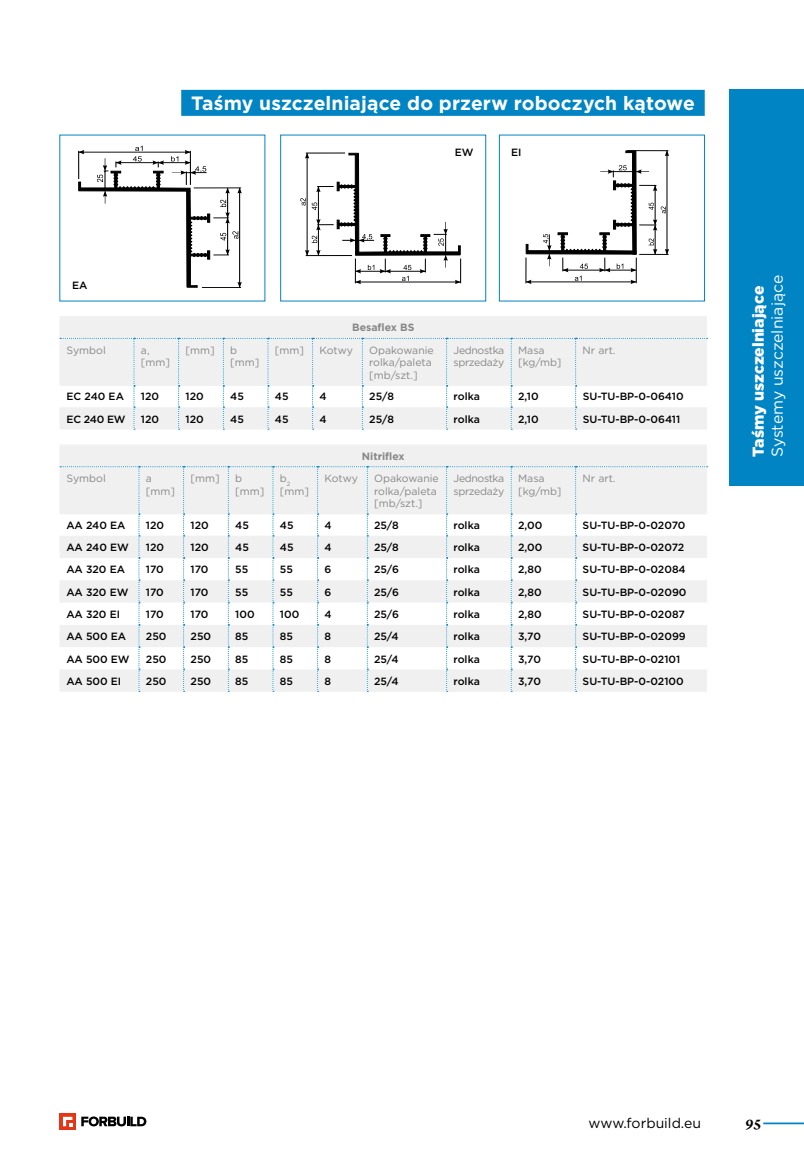
<style>
.page{position:relative;width:804px;height:1166px;background:#fff}
.page>*{position:absolute;margin:0;border:0;box-sizing:border-box;transform-origin:0 0}
.t1{font:700 19.25px "Gotham";letter-spacing:.005em;color:#fff}
.t2{font:15.75px "Gotham";letter-spacing:-.005em;color:#fff}
.t3{font:900 15.75px "Gotham";color:#fff}
.t4{font:italic 700 15.75px "Arno Pro";color:#000}
.t5{font:14px "Gotham";color:#000}
.t6{font:500 10.5px "Gotham";color:#000}
.t7{font:10.5px/12.6px "Gotham";color:#868786}
.t8{font:10.5px/12.6px "Gotham";letter-spacing:-.035em;color:#868786}
.t9{font:700 10.5px "Gotham";color:#868786}
</style>
<div class="page">
<hr style="left:763px;top:1122px;width:41px;height:2px;background:#0084c4">
<svg style="left:60px;top:1113px;width:16px;height:16px"></svg>
<svg style="left:63px;top:1117px;width:9px;height:9px"></svg>
<svg style="left:81px;top:1116px;width:65px;height:10px"></svg>
<div style="left:729px;top:89px;width:75px;height:397px;background:#0084c4"></div>
<div style="left:181px;top:90px;width:523px;height:26px;background:#0084c4"></div>
<svg style="left:78px;top:146px;width:164px;height:142px"></svg>
<svg style="left:300px;top:153px;width:161px;height:131px"></svg>
<svg style="left:525px;top:150px;width:144px;height:134px"></svg>
<div style="left:60px;top:316px;width:647px;height:22px;background:#f0f0f0"></div>
<svg style="left:60px;top:338px;width:647px;height:92px"></svg>
<div style="left:60px;top:445px;width:647px;height:21px;background:#f0f0f0"></div>
<svg style="left:60px;top:466px;width:647px;height:226px"></svg>
<h1 class="t1" style="left:191px;top:90px;width:505px">Taśmy uszczelniające do przerw roboczych kątowe</h1>
<p class="t6" style="left:72px;top:278px;width:17px">EA</p>
<p class="t6" style="left:455px;top:145px;width:20px">EW</p>
<p class="t6" style="left:511px;top:145px;width:12px">EI</p>
<p class="t9" style="left:352px;top:321px;width:64px">Besaflex BS</p>
<p class="t7" style="left:66px;top:343px;width:41px">Symbol</p>
<p class="t7" style="left:141px;top:343px;width:31px">a, [mm]</p>
<p class="t7" style="left:186px;top:343px;width:31px">[mm]</p>
<p class="t7" style="left:230px;top:343px;width:31px">b [mm]</p>
<p class="t7" style="left:275px;top:343px;width:31px">[mm]</p>
<p class="t7" style="left:319px;top:343px;width:35px">Kotwy</p>
<p class="t7" style="left:369px;top:343px;width:66px">Opakowanie rolka/paleta [mb/szt.]</p>
<p class="t8" style="left:453px;top:343px;width:52px">Jednostka sprzedaży</p>
<p class="t7" style="left:518px;top:343px;width:45px">Masa [kg/mb]</p>
<p class="t7" style="left:582px;top:343px;width:34px">Nr art.</p>
<p class="t6" style="left:66px;top:390px;width:59px">EC 240 EA</p>
<p class="t6" style="left:141px;top:390px;width:20px">120</p>
<p class="t6" style="left:186px;top:390px;width:20px">120</p>
<p class="t6" style="left:230px;top:390px;width:15px">45</p>
<p class="t6" style="left:275px;top:390px;width:15px">45</p>
<p class="t6" style="left:319px;top:390px;width:9px">4</p>
<p class="t6" style="left:369px;top:390px;width:26px">25/8</p>
<p class="t6" style="left:453px;top:390px;width:28px">rolka</p>
<p class="t6" style="left:518px;top:390px;width:22px">2,10</p>
<p class="t6" style="left:582px;top:390px;width:102px">SU-TU-BP-0-06410</p>
<p class="t6" style="left:66px;top:412px;width:61px">EC 240 EW</p>
<p class="t6" style="left:141px;top:412px;width:20px">120</p>
<p class="t6" style="left:186px;top:412px;width:20px">120</p>
<p class="t6" style="left:230px;top:412px;width:15px">45</p>
<p class="t6" style="left:275px;top:412px;width:15px">45</p>
<p class="t6" style="left:319px;top:412px;width:9px">4</p>
<p class="t6" style="left:369px;top:412px;width:26px">25/8</p>
<p class="t6" style="left:453px;top:412px;width:28px">rolka</p>
<p class="t6" style="left:518px;top:412px;width:22px">2,10</p>
<p class="t6" style="left:582px;top:412px;width:99px">SU-TU-BP-0-06411</p>
<p class="t9" style="left:362px;top:449px;width:44px">Nitriflex</p>
<p class="t7" style="left:66px;top:472px;width:41px">Symbol</p>
<p class="t7" style="left:146px;top:472px;width:31px">a [mm]</p>
<p class="t7" style="left:190px;top:472px;width:31px">[mm]</p>
<p class="t7" style="left:235px;top:472px;width:31px">b [mm]</p>
<p class="t7" style="left:280px;top:472px;width:31px">b<sub>2 </sub>[mm]</p>
<p class="t7" style="left:324px;top:472px;width:35px">Kotwy</p>
<p class="t7" style="left:374px;top:472px;width:66px">Opakowanie rolka/paleta [mb/szt.]</p>
<p class="t8" style="left:453px;top:472px;width:52px">Jednostka sprzedaży</p>
<p class="t7" style="left:518px;top:472px;width:45px">Masa [kg/mb]</p>
<p class="t7" style="left:582px;top:472px;width:34px">Nr art.</p>
<p class="t6" style="left:66px;top:518px;width:61px">AA 240 EA</p>
<p class="t6" style="left:146px;top:518px;width:20px">120</p>
<p class="t6" style="left:190px;top:518px;width:20px">120</p>
<p class="t6" style="left:235px;top:518px;width:15px">45</p>
<p class="t6" style="left:280px;top:518px;width:15px">45</p>
<p class="t6" style="left:324px;top:518px;width:9px">4</p>
<p class="t6" style="left:374px;top:518px;width:26px">25/8</p>
<p class="t6" style="left:453px;top:518px;width:28px">rolka</p>
<p class="t6" style="left:518px;top:518px;width:26px">2,00</p>
<p class="t6" style="left:582px;top:518px;width:104px">SU-TU-BP-0-02070</p>
<p class="t6" style="left:66px;top:540px;width:64px">AA 240 EW</p>
<p class="t6" style="left:146px;top:540px;width:20px">120</p>
<p class="t6" style="left:190px;top:540px;width:20px">120</p>
<p class="t6" style="left:235px;top:540px;width:15px">45</p>
<p class="t6" style="left:280px;top:540px;width:15px">45</p>
<p class="t6" style="left:324px;top:540px;width:9px">4</p>
<p class="t6" style="left:374px;top:540px;width:26px">25/8</p>
<p class="t6" style="left:453px;top:540px;width:28px">rolka</p>
<p class="t6" style="left:518px;top:540px;width:26px">2,00</p>
<p class="t6" style="left:582px;top:540px;width:103px">SU-TU-BP-0-02072</p>
<p class="t6" style="left:66px;top:563px;width:60px">AA 320 EA</p>
<p class="t6" style="left:146px;top:563px;width:19px">170</p>
<p class="t6" style="left:190px;top:563px;width:19px">170</p>
<p class="t6" style="left:235px;top:563px;width:15px">55</p>
<p class="t6" style="left:280px;top:563px;width:15px">55</p>
<p class="t6" style="left:324px;top:563px;width:8px">6</p>
<p class="t6" style="left:374px;top:563px;width:26px">25/6</p>
<p class="t6" style="left:453px;top:563px;width:28px">rolka</p>
<p class="t6" style="left:518px;top:563px;width:25px">2,80</p>
<p class="t6" style="left:582px;top:563px;width:105px">SU-TU-BP-0-02084</p>
<p class="t6" style="left:66px;top:585px;width:63px">AA 320 EW</p>
<p class="t6" style="left:146px;top:585px;width:19px">170</p>
<p class="t6" style="left:190px;top:585px;width:19px">170</p>
<p class="t6" style="left:235px;top:585px;width:15px">55</p>
<p class="t6" style="left:280px;top:585px;width:15px">55</p>
<p class="t6" style="left:324px;top:585px;width:8px">6</p>
<p class="t6" style="left:374px;top:585px;width:26px">25/6</p>
<p class="t6" style="left:453px;top:585px;width:28px">rolka</p>
<p class="t6" style="left:518px;top:585px;width:25px">2,80</p>
<p class="t6" style="left:582px;top:585px;width:105px">SU-TU-BP-0-02090</p>
<p class="t6" style="left:66px;top:607px;width:55px">AA 320 EI</p>
<p class="t6" style="left:146px;top:607px;width:19px">170</p>
<p class="t6" style="left:190px;top:607px;width:19px">170</p>
<p class="t6" style="left:235px;top:607px;width:21px">100</p>
<p class="t6" style="left:280px;top:607px;width:21px">100</p>
<p class="t6" style="left:324px;top:607px;width:9px">4</p>
<p class="t6" style="left:374px;top:607px;width:26px">25/6</p>
<p class="t6" style="left:453px;top:607px;width:28px">rolka</p>
<p class="t6" style="left:518px;top:607px;width:25px">2,80</p>
<p class="t6" style="left:582px;top:607px;width:104px">SU-TU-BP-0-02087</p>
<p class="t6" style="left:66px;top:630px;width:61px">AA 500 EA</p>
<p class="t6" style="left:146px;top:630px;width:22px">250</p>
<p class="t6" style="left:190px;top:630px;width:22px">250</p>
<p class="t6" style="left:235px;top:630px;width:15px">85</p>
<p class="t6" style="left:280px;top:630px;width:15px">85</p>
<p class="t6" style="left:324px;top:630px;width:8px">8</p>
<p class="t6" style="left:374px;top:630px;width:26px">25/4</p>
<p class="t6" style="left:453px;top:630px;width:28px">rolka</p>
<p class="t6" style="left:518px;top:630px;width:24px">3,70</p>
<p class="t6" style="left:582px;top:630px;width:105px">SU-TU-BP-0-02099</p>
<p class="t6" style="left:66px;top:652px;width:65px">AA 500 EW</p>
<p class="t6" style="left:146px;top:652px;width:22px">250</p>
<p class="t6" style="left:190px;top:652px;width:22px">250</p>
<p class="t6" style="left:235px;top:652px;width:15px">85</p>
<p class="t6" style="left:280px;top:652px;width:15px">85</p>
<p class="t6" style="left:324px;top:652px;width:8px">8</p>
<p class="t6" style="left:374px;top:652px;width:26px">25/4</p>
<p class="t6" style="left:453px;top:652px;width:28px">rolka</p>
<p class="t6" style="left:518px;top:652px;width:24px">3,70</p>
<p class="t6" style="left:582px;top:652px;width:99px">SU-TU-BP-0-02101</p>
<p class="t6" style="left:66px;top:674px;width:56px">AA 500 EI</p>
<p class="t6" style="left:146px;top:674px;width:22px">250</p>
<p class="t6" style="left:190px;top:674px;width:22px">250</p>
<p class="t6" style="left:235px;top:674px;width:15px">85</p>
<p class="t6" style="left:280px;top:674px;width:15px">85</p>
<p class="t6" style="left:324px;top:674px;width:8px">8</p>
<p class="t6" style="left:374px;top:674px;width:26px">25/4</p>
<p class="t6" style="left:453px;top:674px;width:28px">rolka</p>
<p class="t6" style="left:518px;top:674px;width:24px">3,70</p>
<p class="t6" style="left:582px;top:674px;width:103px">SU-TU-BP-0-02100</p>
<h2 class="t3" style="left:747px;top:457px;width:173px;rotate:-90deg">Taśmy uszczelniające</h2>
<h2 class="t2" style="left:767px;top:457px;width:183px;rotate:-90deg">Systemy uszczelniające</h2>
<h3 class="t5" style="left:588px;top:1114px;width:114px">www.forbuild.eu</h3>
<h2 class="t4" style="left:745px;top:1114px;width:18px">95</h2>
</div>
